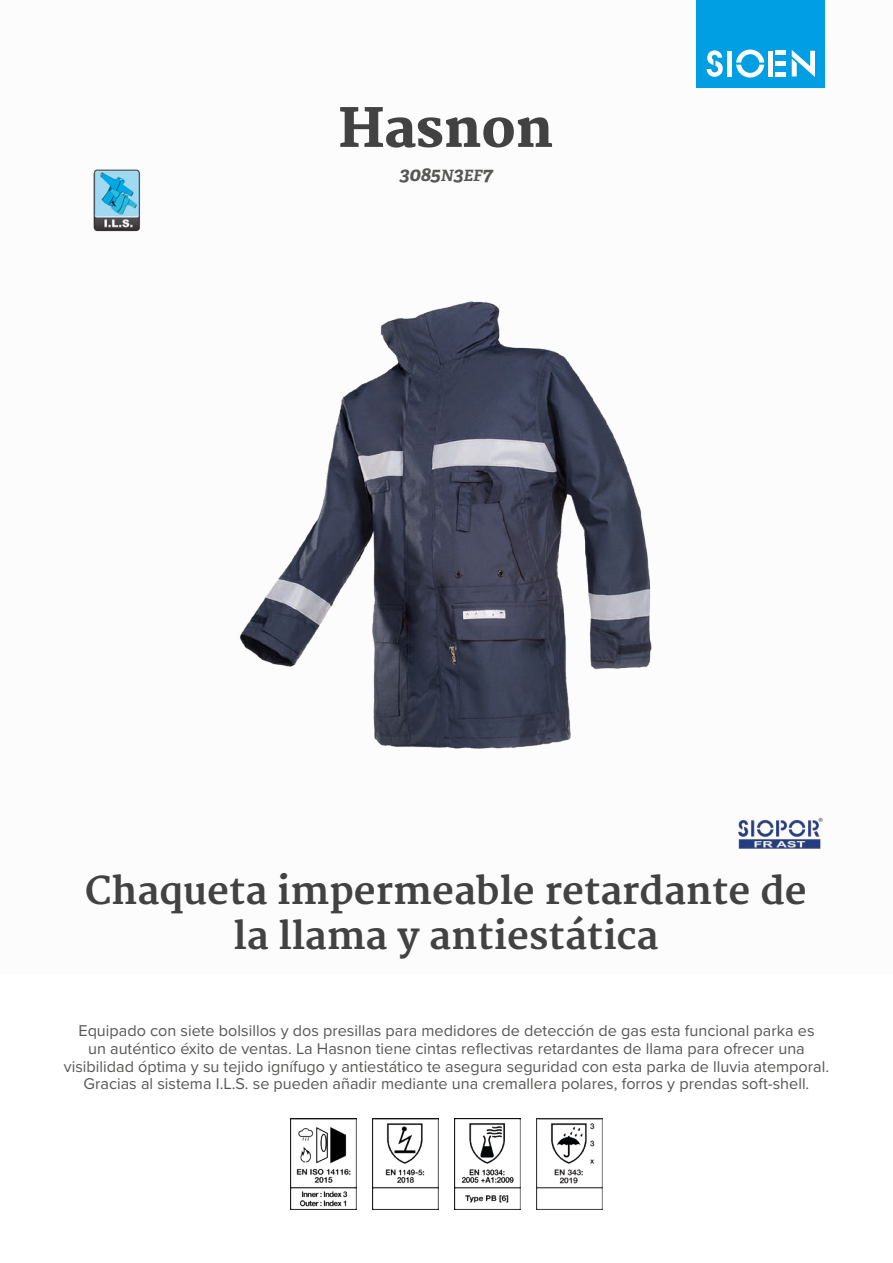
<style>
.page{position:relative;width:893px;height:1263px;background:#fff}
.page>*{position:absolute;margin:0;border:0;box-sizing:border-box;transform-origin:0 0}
.t1{font:800 52.5px "Merriweather";color:#424243}
.t2{font:700 37.5px/45px "Merriweather";color:#424243;text-align:center}
.t3{font:italic 700 19.5px "Adelle PE";color:#575756}
.t4{font:16.2px/17.5px "Proxima Nova";color:#575756;text-align:center}
.s1{font-size:15.6px}
</style>
<div class="page">
<div style="left:697px;top:0;width:128px;height:88px;background:#009fe3"></div>
<svg style="left:707px;top:50px;width:16px;height:27px"></svg>
<svg style="left:736px;top:50px;width:28px;height:28px"></svg>
<div style="left:727px;top:51px;width:5px;height:26px;background:#fff"></div>
<div style="left:768px;top:51px;width:5px;height:26px;background:#fff"></div>
<div style="left:775px;top:72px;width:11px;height:5px;background:#fff"></div>
<div style="left:775px;top:61px;width:11px;height:5px;background:#fff"></div>
<hr style="left:775px;top:51px;width:11px;height:4px;background:#fff">
<svg style="left:792px;top:50px;width:23px;height:27px"></svg>
<img style="left:93px;top:169px;width:48px;height:63px">
<img style="left:738px;top:817px;width:85px;height:32px">
<img style="left:290px;top:1118px;width:66px;height:92px">
<img style="left:372px;top:1118px;width:67px;height:92px">
<img style="left:454px;top:1118px;width:67px;height:92px">
<img style="left:536px;top:1118px;width:67px;height:92px">
<img style="left:240px;top:301px;width:412px;height:448px">
<h1 class="t1" style="left:339px;top:98px;width:216px">Hasnon</h1>
<p class="t3" style="left:399px;top:160px;width:95px">3085<span class="s1">N</span>3<span class="s1">EF</span>7</p>
<h2 class="t2" style="left:85px;top:869px;width:723px">Chaqueta impermeable retardante de la llama y antiestática</h2>
<p class="t4" style="left:64px;top:1021px;width:767px">Equipado con siete bolsillos y dos presillas para medidores de detección de gas esta funcional parka es<br>un auténtico éxito de ventas. La Hasnon tiene cintas reflectivas retardantes de llama para ofrecer una visibilidad óptima y su tejido ignífugo y antiestático te asegura seguridad con esta parka de lluvia atemporal.<br>Gracias al sistema I.L.S. se pueden añadir mediante una cremallera polares, forros y prendas soft-shell.</p>
</div>
